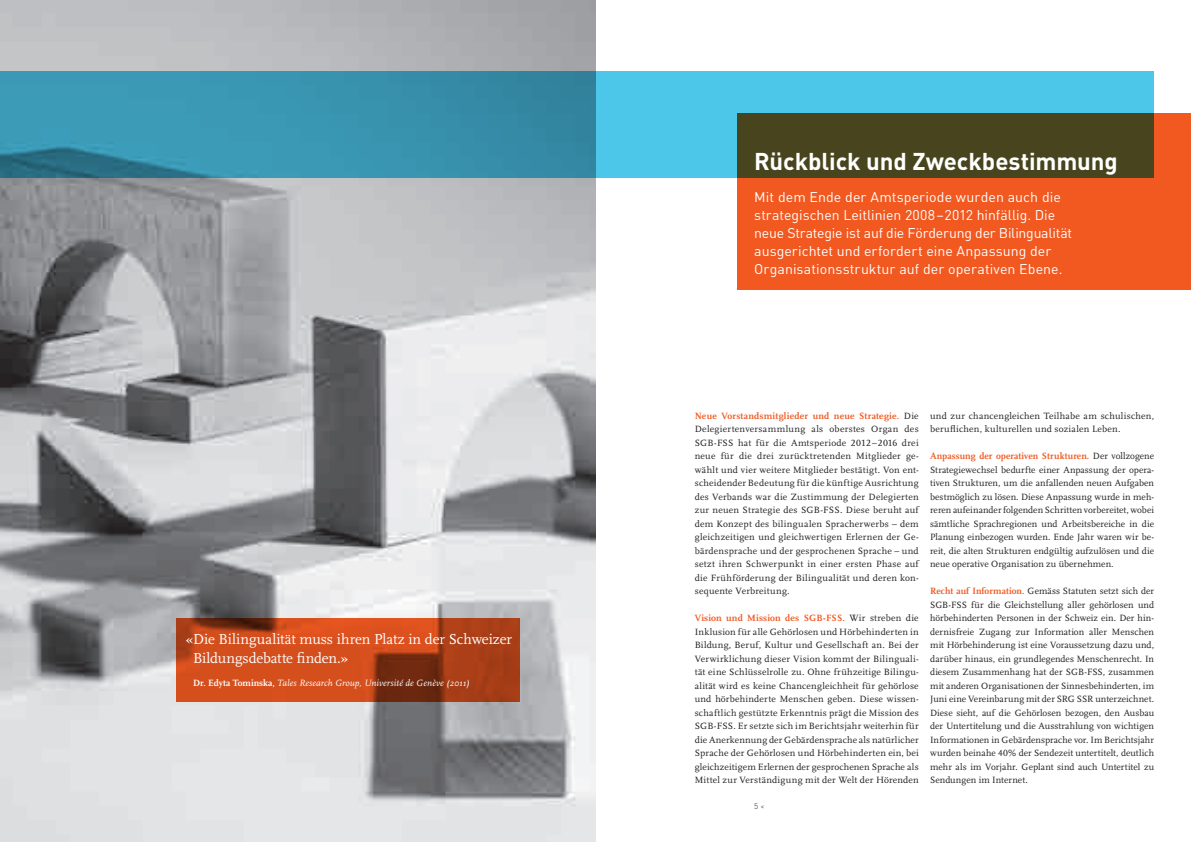
<style>
.page{position:relative;width:1191px;height:842px;background:#fff}
.page>*{position:absolute;margin:0;border:0;box-sizing:border-box;transform-origin:0 0}
._01_Titel_Din_Bol{font:700 24px "DINOT";letter-spacing:-.005em;color:#fff}
._04_Zitat_Scala_3{font:15px/19px "Scala Pro";letter-spacing:-.005em;color:#fff}
._02_Lead_Din-regu{font:14px/18px "DINOT";color:#fff}
._03_Laufsatz_Scal{font:9.5px/13.5px "Scala LF";letter-spacing:.015em;color:#231f20;text-align:justify}
._04_Zitat_Scala_3-2{font:italic 9.5px "Scala Pro";letter-spacing:.01em;color:#fff}
.t1{font:300 8px "DIN";color:#231f20}
.s1{font-weight:700;font-style:normal}
.s2{font-weight:700;color:#f15921}
</style>
<div class="page">
<img style="left:0;top:0;width:595px;height:842px">
<svg style="left:0;top:71px;width:1154px;height:107px;background:#3ea3c0"></svg>
<svg style="left:737px;top:113px;width:454px;height:177px;background:#b7521f"></svg>
<svg style="left:176px;top:618px;width:344px;height:84px;background:#bb4519"></svg>
<p class="_04_Zitat_Scala_3" style="left:193px;top:630px;width:320px;text-indent:-7px">«Die Bilingualität muss ihren Platz in der Schweizer<br>Bildungsdebatte finden.»</p>
<p class="_04_Zitat_Scala_3-2" style="left:193px;top:678px;width:278px"><span class="s1">Dr. Edyta Tominska,</span> Tales Research Group, Université de Genève (2011)</p>
<p class="_01_Titel_Din_Bol" style="left:754px;top:145px;width:365px">Rückblick und Zweckbestimmung</p>
<p class="_02_Lead_Din-regu" style="left:754px;top:187px;width:319px">Mit dem Ende der Amtsperiode wurden auch die strategischen Leitlinien 2008–2012 hinfällig. Die neue Strategie ist auf die Förderung der Bilingualität ausgerichtet und erfordert eine Anpassung der Organisationsstruktur auf der operativen Ebene.</p>
<p class="_03_Laufsatz_Scal" style="left:694px;top:409px;width:225px"><span class="s2">Neue Vorstandsmitglieder und neue Strategie.</span> Die Delegiertenversammlung als oberstes Organ des SGB-FSS hat für die Amtsperiode 2012–2016 drei neue für die drei zurücktretenden Mitglieder ge&shy;wählt und vier weitere Mitglieder bestätigt. Von ent&shy;scheidender Bedeutung für die künftige Ausrichtung des Verbands war die Zustimmung der Delegierten zur neuen Strategie des SGB-FSS. Diese beruht auf dem Konzept des bilingualen Spracherwerbs – dem gleichzeitigen und gleichwertigen Erlernen der Ge&shy;bärdensprache und der gesprochenen Sprache – und setzt ihren Schwerpunkt in einer ersten Phase auf die Frühförderung der Bilingualität und deren kon&shy;sequente Verbreitung.</p>
<p class="_03_Laufsatz_Scal" style="left:694px;top:612px;width:225px"><span class="s2">Vision und Mission des SGB-FSS.</span> Wir streben die Inklusion für alle Gehörlosen und Hörbehinderten in Bildung, Beruf, Kultur und Gesellschaft an. Bei der Verwirklichung dieser Vision kommt der Bilinguali&shy;tät eine Schlüsselrolle zu. Ohne frühzeitige Bilingu&shy;alität wird es keine Chancengleichheit für gehörlose und hörbehinderte Menschen geben. Diese wissen&shy;schaftlich gestützte Erkenntnis prägt die Mission des SGB-FSS. Er setzte sich im Berichtsjahr weiterhin für die Anerkennung der Gebärdensprache als natürlicher Sprache der Gehörlosen und Hörbehinderten ein, bei gleichzeitigem Erlernen der gesprochenen Sprache als Mittel zur Verständigung mit der Welt der Hörenden</p>
<p class="t1" style="left:754px;top:802px;width:12px">5 &lt;</p>
<p class="_03_Laufsatz_Scal" style="left:930px;top:409px;width:225px">und zur chancengleichen Teilhabe am schulischen, beruflichen, kulturellen und sozialen Leben.</p>
<p class="_03_Laufsatz_Scal" style="left:930px;top:450px;width:225px"><span class="s2">Anpassung der operativen Strukturen.</span> Der vollzogene Strategiewechsel bedurfte einer Anpassung der opera&shy;tiven Strukturen, um die anfallenden neuen Aufgaben bestmöglich zu lösen. Diese Anpassung wurde in meh&shy;reren aufeinander folgenden Schritten vorbereitet, wobei sämtliche Sprachregionen und Arbeitsbereiche in die Planung einbezogen wurden. Ende Jahr waren wir be&shy;reit, die alten Strukturen endgültig aufzulösen und die neue operative Organisation zu übernehmen.</p>
<p class="_03_Laufsatz_Scal" style="left:930px;top:585px;width:225px"><span class="s2">Recht auf Information.</span> Gemäss Statuten setzt sich der SGB-FSS für die Gleichstellung aller gehörlosen und hörbehinderten Personen in der Schweiz ein. Der hin&shy;dernisfreie Zugang zur Information aller Menschen mit Hörbehinderung ist eine Voraussetzung dazu und, darüber hinaus, ein grundlegendes Menschenrecht. In diesem Zusammenhang hat der SGB-FSS, zusammen mit anderen Organisationen der Sinnesbehinderten, im Juni eine Vereinbarung mit der SRG SSR unterzeichnet.<br>Diese sieht, auf die Gehörlosen bezogen, den Ausbau der Untertitelung und die Ausstrahlung von wichtigen Informationen in Gebärdensprache vor. Im Berichtsjahr wurden beinahe 40% der Sendezeit untertitelt, deutlich mehr als im Vorjahr. Geplant sind auch Untertitel zu Sendungen im Internet.</p>
</div>
